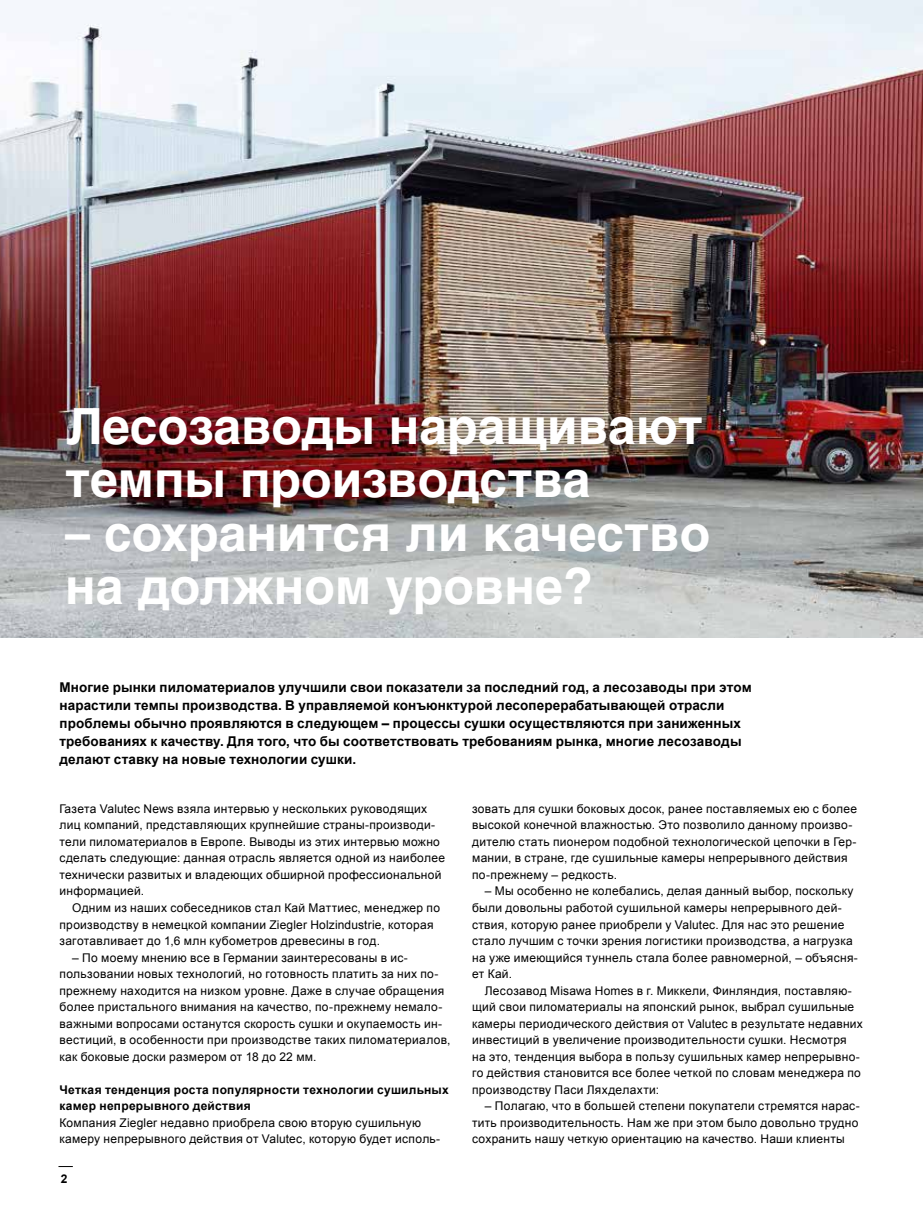
<style>
.page{position:relative;width:923px;height:1212px;background:#fff}
.page>*{position:absolute;margin:0;border:0;box-sizing:border-box;transform-origin:0 0}
.t1{font:700 49.95px/53.4px "Helvetica Cyr";color:#fff}
.t2{font:700 13.5px/18px "Arial";letter-spacing:.005em;color:#000}
.t3{font:12px/16.5px "Arial";letter-spacing:.025em;color:#000}
.t4{font:700 12px/16.5px "Arial";letter-spacing:.02em;color:#000}
</style>
<div class="page">
<svg style="left:58px;top:1166px;width:15px;height:1px"></svg>
<img style="left:0;top:0;width:923px;height:637px">
<h1 class="t1" style="left:65px;top:400px;width:639px">Лесозаводы наращивают темпы производства</h1>
<h1 class="t1" style="left:65px;top:506px;width:646px">– сохранится ли качество на должном уровне?</h1>
<p class="t2" style="left:60px;top:678px;width:693px">Многие рынки пиломатериалов улучшили свои показатели за последний год, а лесозаводы при этом нарастили темпы производства. В управляемой конъюнктурой лесоперерабатывающей отрасли проблемы обычно проявляются в следующем – процессы сушки осуществляются при заниженных требованиях к качеству. Для того, что бы соответствовать требованиям рынка, многие лесозаводы делают ставку на новые технологии сушки.</p>
<p class="t3" style="left:60px;top:801px;width:387px">Газета Valutec News взяла интервью у нескольких руководящих лиц компаний, представляющих крупнейшие страны-производи&shy;тели пиломатериалов в Европе. Выводы из этих интервью можно сделать следующие: данная отрасль является одной из наиболее технически развитых и владеющих обширной профессиональной информацией.</p>
<p class="t3" style="left:60px;top:900px;width:382px;text-indent:13px">Одним из наших собеседников стал Кай Маттиес, менеджер по производству в немецкой компании Ziegler Holzindustrie, которая заготавливает до 1,6 млн кубометров древесины в год.</p>
<p class="t3" style="left:60px;top:949px;width:392px;text-indent:13px">– По моему мнению все в Германии заинтересованы в ис&shy;пользовании новых технологий, но готовность платить за них по&shy;прежнему находится на низком уровне. Даже в случае обращения более пристального внимания на качество, по-прежнему немало&shy;важными вопросами останутся скорость сушки и окупаемость ин&shy;вестиций, в особенности при производстве таких пиломатериалов, как боковые доски размером от 18 до 22 мм.</p>
<p class="t4" style="left:60px;top:1081px;width:391px">Четкая тенденция роста популярности технологии сушильных камер непрерывного действия</p>
<p class="t3" style="left:60px;top:1114px;width:382px">Компания Ziegler недавно приобрела свою вторую сушильную камеру непрерывного действия от Valutec, которую будет исполь-</p>
<p class="t4" style="left:61px;top:1171px;width:8px">2</p>
<p class="t3" style="left:472px;top:801px;width:387px">зовать для сушки боковых досок, ранее поставляемых ею с более высокой конечной влажностью. Это позволило данному произво&shy;дителю стать пионером подобной технологической цепочки в Гер&shy;мании, в стране, где сушильные камеры непрерывного действия по-прежнему – редкость.</p>
<p class="t3" style="left:472px;top:883px;width:387px;text-indent:13px">– Мы особенно не колебались, делая данный выбор, поскольку были довольны работой сушильной камеры непрерывного дей&shy;ствия, которую ранее приобрели у Valutec. Для нас это решение стало лучшим с точки зрения логистики производства, а нагрузка на уже имеющийся туннель стала более равномерной, – объясня&shy;ет Кай.</p>
<p class="t3" style="left:472px;top:982px;width:392px;text-indent:13px">Лесозавод Misawa Homes в г. Миккели, Финляндия, поставляю&shy;щий свои пиломатериалы на японский рынок, выбрал сушильные камеры периодического действия от Valutec в результате недавних инвестиций в увеличение производительности сушки. Несмотря на это, тенденция выбора в пользу сушильных камер непрерывно&shy;го действия становится все более четкой по словам менеджера по производству Паси Ляхделахти:</p>
<p class="t3" style="left:472px;top:1098px;width:389px;text-align:justify;text-indent:13px">– Полагаю, что в большей степени покупатели стремятся нарас&shy;тить производительность. Нам же при этом было довольно трудно сохранить нашу четкую ориентацию на качество. Наши клиенты</p>
</div>
